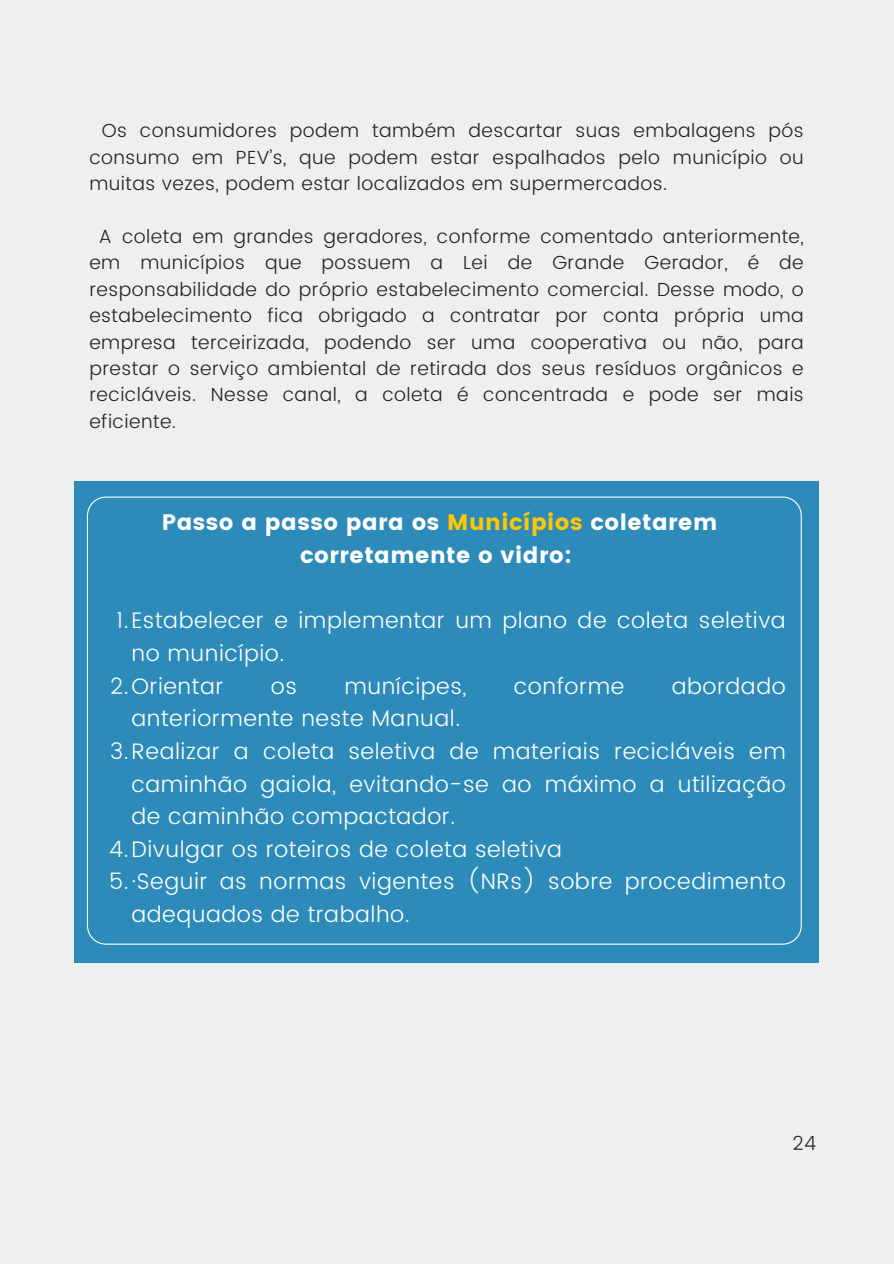
<style>
.page{position:relative;width:894px;height:1264px;background:#fff}
.page>*{position:absolute;margin:0;border:0;box-sizing:border-box;transform-origin:0 0}
.t1{font:300 22.35px/32.7px "Poppins";letter-spacing:.025em;color:#fff}
.t2{font:22.35px/32.7px "Poppins";letter-spacing:.025em;color:#fff;text-align:center}
.t3{font:300 19.35px "Poppins";color:#242424}
.t4{font:300 18.9px/26.4px "Poppins";letter-spacing:.025em;color:#242424;text-align:justify}
.s1{color:#ffc700}
</style>
<div class="page">
<div style="left:0;top:0;width:893px;height:1263px;background:#efefef"></div>
<div style="left:74px;top:481px;width:744px;height:481px;background:#2d8bba"></div>
<svg style="left:87px;top:496px;width:714px;height:448px"></svg>
<p class="t4" style="left:89px;top:118px;width:715px;text-indent:12px">Os consumidores podem também descartar suas embalagens pós consumo em PEV’s, que podem estar espalhados pelo município ou muitas vezes, podem estar localizados em supermercados.</p>
<p class="t4" style="left:89px;top:223px;width:715px;text-indent:10px">A coleta em grandes geradores, conforme comentado anteriormente, em municípios que possuem a Lei de Grande Gerador, é de responsabilidade do próprio estabelecimento comercial. Desse modo, o estabelecimento fica obrigado a contratar por conta própria uma empresa terceirizada, podendo ser uma cooperativa ou não, para prestar o serviço ambiental de retirada dos seus resíduos orgânicos e recicláveis. Nesse canal, a coleta é concentrada e pode ser mais eficiente.</p>
<p class="t2" style="left:162px;top:506px;width:556px">Passo a passo para os <span class="s1">Municípios</span> coletarem corretamente o vidro:</p>
<p class="t1" style="left:131px;top:604px;width:655px;text-indent:-15px">1.Estabelecer e implementar um plano de coleta seletiva no município.</p>
<h1 class="t1" style="left:110px;top:669px;width:115px">2.Orientar</h1>
<h1 class="t1" style="left:271px;top:669px;width:28px">os</h1>
<h1 class="t1" style="left:344px;top:669px;width:123px">munícipes,</h1>
<h1 class="t1" style="left:513px;top:669px;width:112px">conforme</h1>
<h1 class="t1" style="left:671px;top:669px;width:115px">abordado</h1>
<h1 class="t1" style="left:131px;top:702px;width:330px">anteriormente neste Manual.</h1>
<p class="t1" style="left:131px;top:734px;width:655px;text-align:justify;text-indent:-21px">3.Realizar a coleta seletiva de materiais recicláveis em caminhão gaiola, evitando-se ao máximo a utilização de caminhão compactador.</p>
<p class="t1" style="left:109px;top:832px;width:454px">4.Divulgar os roteiros de coleta seletiva</p>
<p class="t1" style="left:131px;top:865px;width:655px;text-indent:-22px">5.·Seguir as normas vigentes (NRs) sobre procedimento adequados de trabalho.</p>
<p class="t3" style="left:792px;top:1131px;width:25px">24</p>
</div>
